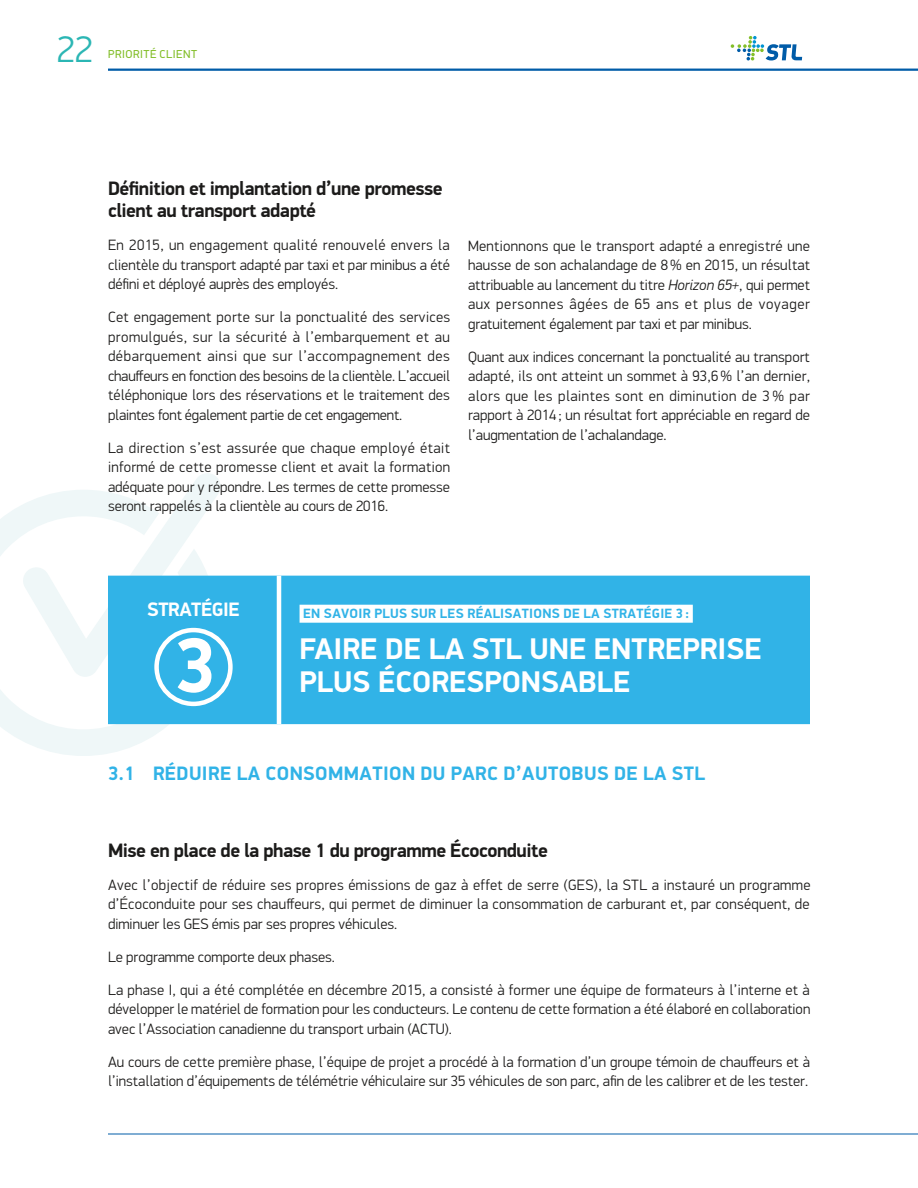
<style>
.page{position:relative;width:918px;height:1188px;background:#fff}
.page>*{position:absolute;margin:0;border:0;box-sizing:border-box;transform-origin:0 0}
.t1{font:700 78px "PF Din Display Pro";color:#fff}
.t2{font:300 37.2px "PF Din Display Pro";color:#2bb6b4}
.t3{font:700 30px/33px "PF Din Display Pro";color:#fff}
.t4{font:700 19.5px/22.5px "PF Din Display Pro";letter-spacing:-.025em;color:#1c1b1a}
.t5{font:700 19.5px "PF Din Display Pro";letter-spacing:.02em;color:#31b3e7}
.t6{font:700 19.5px "PF Din Display Pro";letter-spacing:-.025em;color:#fff}
.t7{font:300 15px/19.5px "PF Din Display Pro";color:#1c1b1a;text-align:justify}
.t8{font:700 13.5px "PF Din Display Pro";letter-spacing:.02em;color:#31b3e7}
.t9{font:11.55px "PF Din Display Pro";letter-spacing:.045em;color:#83be2a}
.s1{font-style:italic}
</style>
<div class="page">
<hr style="left:108px;top:1134px;width:810px;height:1px;background:#005ca8">
<hr style="left:108px;top:69px;width:810px;height:2px;background:#005ca8">
<svg style="left:731px;top:36px;width:71px;height:24px"></svg>
<svg style="left:189px;top:473px;width:33px;height:103px"></svg>
<svg style="left:0;top:490px;width:217px;height:266px"></svg>
<div style="left:108px;top:576px;width:702px;height:148px;background:#31b3e7"></div>
<hr style="left:277px;top:576px;width:4px;height:148px;background:#fff">
<div style="left:154px;top:628px;width:79px;height:78px;border:4px solid #fff;border-radius:50%"></div>
<div style="left:300px;top:605px;width:393px;height:18px;background:#fff"></div>
<h2 class="t2" style="left:57px;top:28px;width:38px">22</h2>
<p class="t9" style="left:108px;top:47px;width:91px">PRIORITÉ CLIENT</p>
<h3 class="t4" style="left:108px;top:177px;width:336px">Définition et implantation d’une promesse client au transport adapté</h3>
<p class="t7" style="left:108px;top:235px;width:343px">En 2015, un engagement qualité renouvelé envers la clientèle du transport adapté par taxi et par minibus a été défini et déployé auprès des employés.</p>
<p class="t7" style="left:108px;top:307px;width:344px">Cet engagement porte sur la ponctualité des services promulgués, sur la sécurité à l’embarquement et au débarquement ainsi que sur l’accompagnement des chauffeurs en fonction des besoins de la clientèle. L’accueil téléphonique lors des réservations et le traitement des plaintes font également partie de cet engagement.</p>
<p class="t7" style="left:108px;top:438px;width:344px">La direction s’est assurée que chaque employé était informé de cette promesse client et avait la formation adéquate pour y répondre. Les termes de cette promesse seront rappelés à la clientèle au cours de 2016.</p>
<p class="t7" style="left:468px;top:236px;width:344px">Mentionnons que le transport adapté a enregistré une hausse de son achalandage de 8% en 2015, un résultat attribuable au lancement du titre <span class="s1">Horizon 65+</span>, qui permet aux personnes âgées de 65 ans et plus de voyager gratuitement également par taxi et par minibus.</p>
<p class="t7" style="left:468px;top:347px;width:344px">Quant aux indices concernant la ponctualité au transport adapté, ils ont atteint un sommet à 93,6% l’an dernier, alors que les plaintes sont en diminution de 3 % par rapport à 2014 ; un résultat fort appréciable en regard de l’augmentation de l’achalandage.</p>
<h3 class="t6" style="left:147px;top:598px;width:94px">STRATÉGIE</h3>
<h1 class="t1" style="left:174px;top:618px;width:43px">3</h1>
<p class="t8" style="left:303px;top:605px;width:388px">EN SAVOIR PLUS SUR LES RÉALISATIONS DE LA STRATÉGIE 3 :</p>
<h3 class="t3" style="left:300px;top:633px;width:464px">FAIRE DE LA STL UNE ENTREPRISE<br>PLUS ÉCORESPONSABLE</h3>
<h3 class="t5" style="left:108px;top:761px;width:599px">3.1 RÉDUIRE LA CONSOMMATION DU PARC D’AUTOBUS DE LA STL</h3>
<h3 class="t4" style="left:108px;top:839px;width:442px">Mise en place de la phase 1 du programme Écoconduite</h3>
<p class="t7" style="left:108px;top:875px;width:704px">Avec l’objectif de réduire ses propres émissions de gaz à effet de serre (GES), la STL a instauré un programme d’Écoconduite pour ses chauffeurs, qui permet de diminuer la consommation de carburant et, par conséquent, de diminuer les GES émis par ses propres véhicules.</p>
<p class="t7" style="left:108px;top:947px;width:228px">Le programme comporte deux phases.</p>
<p class="t7" style="left:108px;top:980px;width:704px">La phase I, qui a été complétée en décembre 2015, a consisté à former une équipe de formateurs à l’interne et à développer le matériel de formation pour les conducteurs. Le contenu de cette formation a été élaboré en collaboration avec l’Association canadienne du transport urbain (ACTU).</p>
<p class="t7" style="left:108px;top:1052px;width:703px">Au cours de cette première phase, l’équipe de projet a procédé à la formation d’un groupe témoin de chauffeurs et à l’installation d’équipements de télémétrie véhiculaire sur 35 véhicules de son parc, afin de les calibrer et de les tester.</p>
</div>
